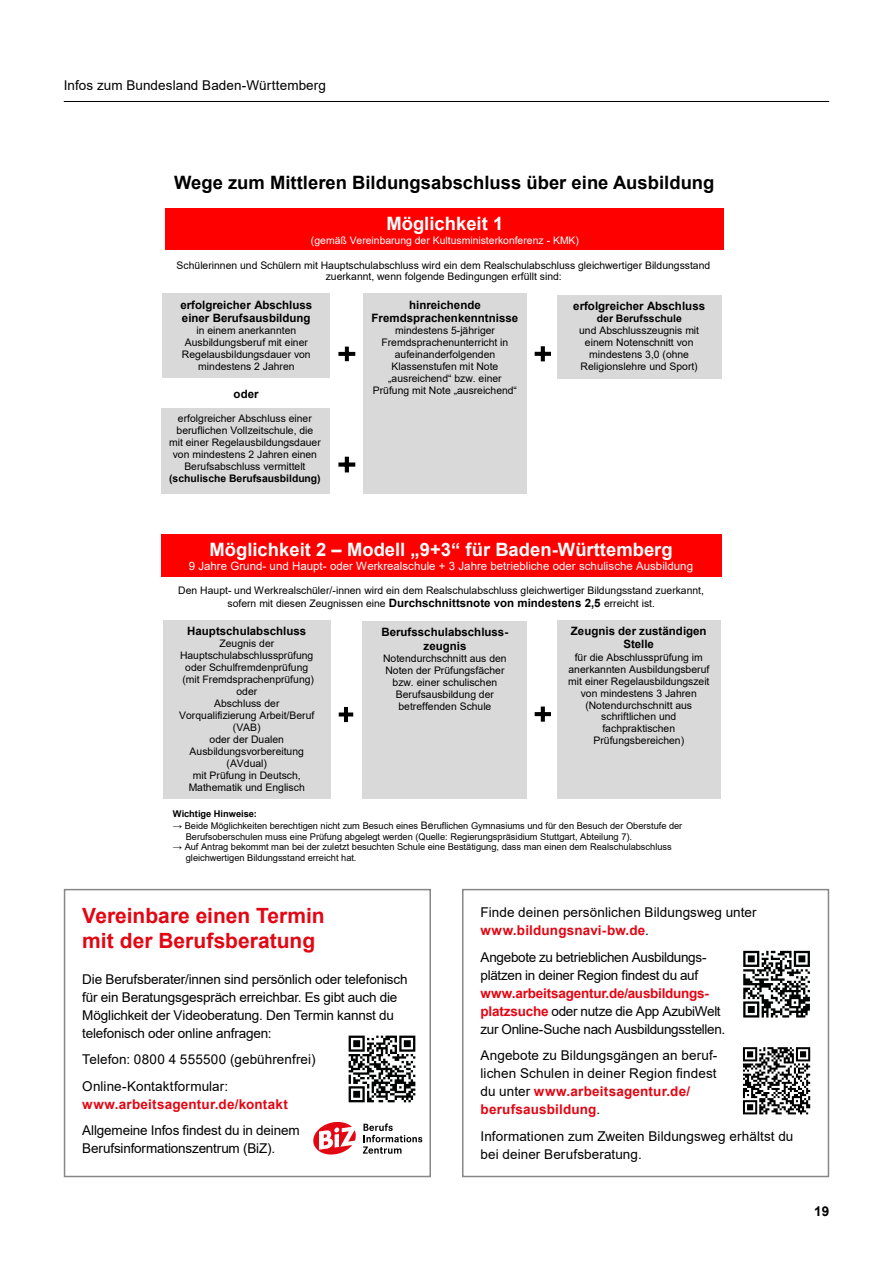
<style>
.page{position:relative;width:893px;height:1263px;background:#fff}
.page>*{position:absolute;margin:0;border:0;box-sizing:border-box;transform-origin:0 0}
.t1{font:700 21px/25.2px "Arial";color:#e30613}
.img{font:700 18.45px "Arial";color:#fff}
.img-2{font:700 18.45px "Arial";color:#000}
.Fließtext_Infokasten{font:13.5px/18px "Arial";letter-spacing:-.01em;color:#000}
.Fließtext_Infokasten-2{font:700 13.5px/18px "Arial";letter-spacing:.015em;color:#e30613}
.Fließtext_Infokasten-3{font:13.5px "Arial";letter-spacing:.01em;color:#000}
.t2{font:700 13.5px "Arial";color:#000}
.img-3{font:700 11.55px/13.4px "Arial";color:#000;text-align:center}
.img-4{font:11.55px "Arial";color:#fff}
.img-5{font:10.35px/12px "Arial";letter-spacing:.005em;color:#000;text-align:center}
.img-6{font:10.35px "Arial";letter-spacing:.005em;color:#fff}
.img-7{font:9.3px/10.8px "Arial";letter-spacing:-.005em;color:#000}
.img-8{font:700 9.3px "Arial";color:#000}
.s1{font-weight:700}
.s2{font-weight:700;font-size:11.55px}
.s3{font-size:10.35px}
.s4{font-weight:400;color:#000}
.s5{font-weight:700;color:#e30613}
</style>
<div class="page">
<hr style="left:64px;top:101px;width:765px;height:1px;background:#000">
<div style="left:166px;top:209px;width:558px;height:41px;background:#f00"></div>
<div style="left:162px;top:294px;width:168px;height:84px;background:#d9d9d9"></div>
<div style="left:557px;top:295px;width:164px;height:84px;background:#d9d9d9"></div>
<div style="left:363px;top:294px;width:164px;height:200px;background:#d9d9d9"></div>
<svg style="left:338px;top:346px;width:18px;height:16px"></svg>
<svg style="left:534px;top:346px;width:17px;height:16px"></svg>
<div style="left:161px;top:534px;width:560px;height:43px;background:#f00"></div>
<div style="left:163px;top:620px;width:168px;height:179px;background:#d9d9d9"></div>
<div style="left:363px;top:621px;width:164px;height:178px;background:#d9d9d9"></div>
<div style="left:557px;top:620px;width:163px;height:179px;background:#d9d9d9"></div>
<svg style="left:338px;top:706px;width:16px;height:17px"></svg>
<div style="left:161px;top:409px;width:168px;height:85px;background:#d9d9d9"></div>
<svg style="left:338px;top:456px;width:18px;height:17px"></svg>
<svg style="left:534px;top:706px;width:17px;height:16px"></svg>
<div style="left:64px;top:889px;width:367px;height:288px;border:2px solid #878787"></div>
<svg style="left:313px;top:1121px;width:43px;height:34px"></svg>
<svg style="left:363px;top:1123px;width:59px;height:31px"></svg>
<svg style="left:348px;top:1035px;width:68px;height:68px"></svg>
<svg style="left:349px;top:1035px;width:66px;height:67px"></svg>
<div style="left:462px;top:889px;width:367px;height:288px;border:2px solid #878787"></div>
<svg style="left:743px;top:950px;width:67px;height:68px"></svg>
<svg style="left:743px;top:951px;width:67px;height:66px"></svg>
<svg style="left:743px;top:1047px;width:68px;height:68px"></svg>
<svg style="left:743px;top:1047px;width:67px;height:67px"></svg>
<h3 class="Fließtext_Infokasten" style="left:64px;top:76px;width:264px">Infos zum Bundesland Baden-Württemberg</h3>
<p class="img-2" style="left:174px;top:169px;width:542px">Wege zum Mittleren Bildungsabschluss über eine Ausbildung</p>
<p class="img" style="left:386px;top:210px;width:118px">Möglichkeit 1</p>
<p class="img-6" style="left:311px;top:233px;width:269px">(gemäß Vereinbarung der Kultusministerkonferenz - KMK)</p>
<p class="img-5" style="left:177px;top:259px;width:535px">Schülerinnen und Schülern mit Hauptschulabschluss wird ein dem Realschulabschluss gleichwertiger Bildungsstand zuerkannt, wenn folgende Bedingungen erfüllt sind:</p>
<p class="img-3" style="left:180px;top:298px;width:133px;text-align:left">erfolgreicher Abschluss einer Berufsausbildung</p>
<p class="img-5" style="left:182px;top:325px;width:130px">in einem anerkannten<br>Ausbildungsberuf mit einer<br>Regelausbildungsdauer von mindestens 2 Jahren</p>
<p class="img-3" style="left:372px;top:298px;width:148px">hinreichende<br>Fremdsprachenkenntnisse</p>
<p class="img-5" style="left:373px;top:325px;width:146px">mindestens 5-jähriger<br>Fremdsprachenunterricht in aufeinanderfolgenden<br>Klassenstufen mit Note „ausreichend“ bzw. einer<br>Prüfung mit Note „ausreichend“</p>
<p class="img-3" style="left:573px;top:299px;width:133px">erfolgreicher Abschluss</p>
<p class="img-5" style="left:579px;top:312px;width:122px"><span class="s1">der Berufsschule<br></span>und Abschlusszeugnis mit einem Notenschnitt von mindestens 3,0 (ohne<br>Religionslehre und Sport)</p>
<p class="img-3" style="left:234px;top:387px;width:26px">oder</p>
<p class="img-5" style="left:169px;top:413px;width:153px">erfolgreicher Abschluss einer beruflichen Vollzeitschule, die mit einer Regelausbildungsdauer von mindestens 2 Jahren einen<br>Berufsabschluss vermittelt <span class="s1">(schulische Berufsausbildung)</span></p>
<p class="img" style="left:210px;top:536px;width:465px">Möglichkeit 2 – Modell „9+3“ für Baden-Württemberg</p>
<p class="img-4" style="left:189px;top:558px;width:506px">9 Jahre Grund- und Haupt- oder Werkrealschule + 3 Jahre betriebliche oder schulische Ausbildung</p>
<p class="img-5" style="left:178px;top:584px;width:527px;line-height:12.9px">Den Haupt- und Werkrealschüler/-innen wird ein dem Realschulabschluss gleichwertiger Bildungsstand zuerkannt, sofern mit diesen Zeugnissen eine <span class="s2">Durchschnittsnote von mindestens 2,5</span> erreicht ist.</p>
<p class="img-3" style="left:187px;top:624px;width:121px">Hauptschulabschluss</p>
<p class="img-5" style="left:179px;top:638px;width:137px">Zeugnis der<br>Hauptschulabschlussprüfung oder Schulfremdenprüfung (mit Fremdsprachenprüfung) oder<br>Abschluss der<br>Vorqualifizierung Arbeit/Beruf (VAB)<br>oder der Dualen<br>Ausbildungsvorbereitung (AVdual)<br>mit Prüfung in Deutsch,<br>Mathematik und Englisch</p>
<p class="img-3" style="left:381px;top:626px;width:128px">Berufsschulabschluss&shy;zeugnis</p>
<p class="img-3" style="left:571px;top:624px;width:137px">Zeugnis der zuständigen<br>Stelle</p>
<p class="img-5" style="left:568px;top:651px;width:143px">für die Abschlussprüfung im anerkannten Ausbildungsberuf mit einer Regelausbildungszeit von mindestens 3 Jahren (Notendurchschnitt aus schriftlichen und fachpraktischen<br>Prüfungsbereichen)</p>
<p class="img-5" style="left:383px;top:652px;width:125px">Notendurchschnitt aus den<br>Noten der Prüfungsfächer bzw. einer schulischen<br>Berufsausbildung der betreffenden Schule</p>
<p class="img-8" style="left:173px;top:807px;width:86px">Wichtige Hinweise:</p>
<p class="img-7" style="left:186px;top:820px;width:498px;text-indent:-13px">→ Beide Möglichkeiten berechtigen nicht zum Besuch eines <span class="s3">Be</span>ruflichen Gymnasiums und für den Besuch der Oberstufe der<br>Berufsoberschulen muss eine Prüfung abgelegt werden (Quelle: Regierungspräsidium Stuttgart, Abteilung 7).</p>
<p class="img-7" style="left:186px;top:841px;width:487px;text-indent:-13px">→ Auf Antrag bekommt man bei der zuletzt besuchten Schule eine Bestätigung, dass man einen dem Realschulabschluss gleichwertigen Bildungsstand erreicht hat.</p>
<h2 class="t1" style="left:82px;top:903px;width:244px">Vereinbare einen Termin mit der Berufsberatung</h2>
<p class="Fließtext_Infokasten" style="left:82px;top:970px;width:327px">Die Berufsberater/innen sind persönlich oder telefonisch für ein Beratungsgespräch erreichbar. Es gibt auch die Möglichkeit der Videoberatung. Den Termin kannst du telefonisch oder online anfragen:</p>
<p class="Fließtext_Infokasten-3" style="left:82px;top:1050px;width:235px">Telefon: 0800 4 555500 (gebührenfrei)</p>
<p class="Fließtext_Infokasten-2" style="left:82px;top:1077px;width:207px"><span class="s4">Online-Kontaktformular: </span>www.arbeitsagentur.de/kontakt</p>
<p class="Fließtext_Infokasten" style="left:82px;top:1121px;width:219px">Allgemeine Infos findest du in deinem<br>Berufsinformationszentrum (BiZ).</p>
<p class="Fließtext_Infokasten" style="left:480px;top:903px;width:278px">Finde deinen persönlichen Bildungsweg unter <span class="s5">www.bildungsnavi-bw.de</span>.</p>
<p class="Fließtext_Infokasten" style="left:480px;top:948px;width:246px">Angebote zu betrieblichen Ausbildungs&shy;plätzen in deiner Region findest du auf <span class="s5">www.arbeitsagentur.de/ausbildungs&shy;platzsuche</span> oder nutze die App AzubiWelt zur Online-Suche nach Ausbildungsstellen.</p>
<p class="Fließtext_Infokasten" style="left:480px;top:1046px;width:238px">Angebote zu Bildungsgängen an beruf&shy;lichen Schulen in deiner Region findest du unter <span class="s5">www.arbeitsagentur.de/ berufsausbildung</span>.</p>
<p class="Fließtext_Infokasten" style="left:480px;top:1127px;width:314px">Informationen zum Zweiten Bildungsweg erhältst du bei deiner Berufsberatung.</p>
<h3 class="t2" style="left:814px;top:1202px;width:17px">19</h3>
</div>
